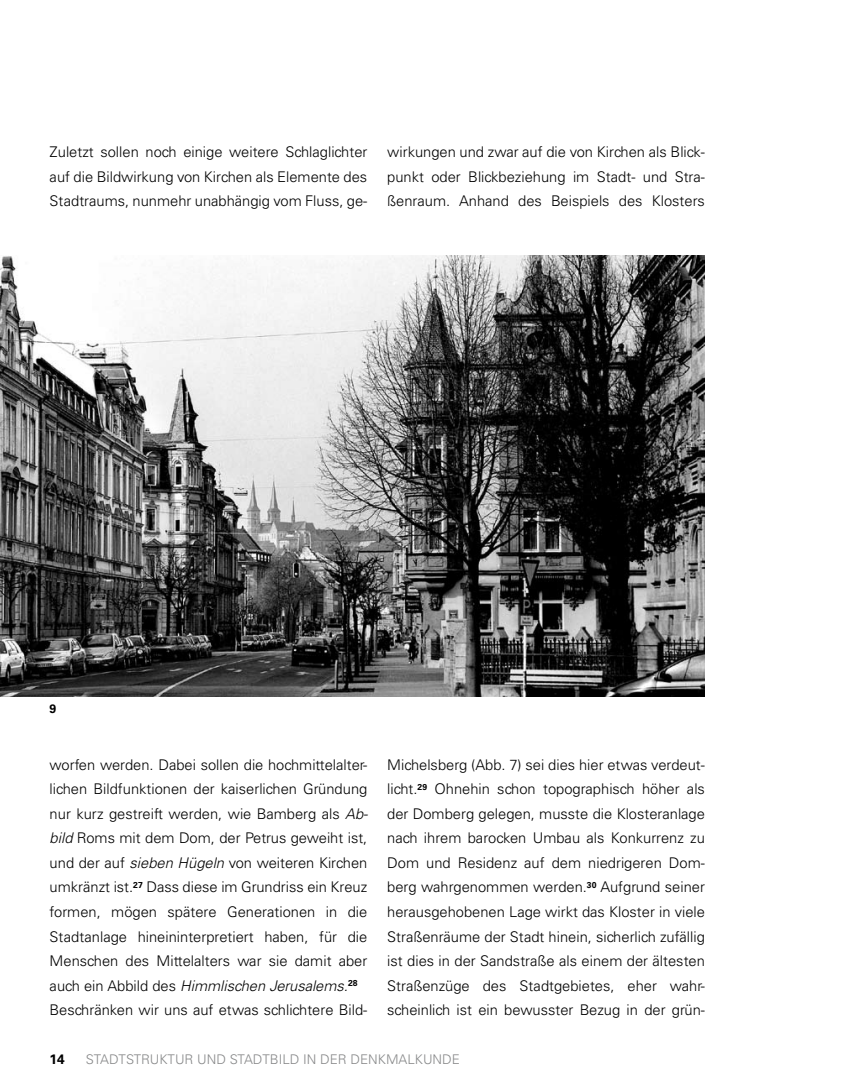
<style>
.page{position:relative;width:844px;height:1092px;background:#fff}
.page>*{position:absolute;margin:0;border:0;box-sizing:border-box;transform-origin:0 0}
.t1{font:300 14.7px/24.5px "Univers LT Std";color:#000;text-align:justify}
.t2{font:700 13.65px "Univers LT Std";color:#000}
.t3{font:300 13.3px "Univers LT Std";color:#878889}
.t4{font:700 12.25px "Univers LT Std";color:#000}
.s1{font-style:italic}
</style>
<div class="page">
<img style="left:0;top:255px;width:704px;height:441px">
<p class="t1" style="left:50px;top:139px;width:319px">Zuletzt sollen noch einige weitere Schlaglichter auf die Bildwirkung von Kirchen als Elemente des Stadtraums, nunmehr unabhängig vom Fluss, ge-</p>
<p class="t1" style="left:387px;top:139px;width:319px">wirkungen und zwar auf die von Kirchen als Blick&shy;punkt oder Blickbeziehung im Stadt- und Stra&shy;ßenraum. Anhand des Beispiels des Klosters</p>
<p class="t4" style="left:50px;top:701px;width:8px">9</p>
<p class="t1" style="left:50px;top:752px;width:320px;text-align:left">worfen werden. Dabei sollen die hochmittelalter&shy;lichen Bildfunktionen der kaiserlichen Gründung nur kurz gestreift werden, wie Bamberg als <span class="s1">Ab&shy;bild</span> Roms mit dem Dom, der Petrus geweiht ist, und der auf <span class="s1">sieben Hügeln</span> von weiteren Kirchen umkränzt ist.<sup>27</sup> Dass diese im Grundriss ein Kreuz formen, mögen spätere Generationen in die Stadtanlage hineininterpretiert haben, für die Menschen des M ittelalters war sie damit aber auch ein Abbild des <span class="s1">Himmlischen Jerusalems.</span><sup>28<br></sup>Beschränken wir uns auf etwas schlichtere Bild-</p>
<p class="t2" style="left:50px;top:1051px;width:17px">14</p>
<p class="t3" style="left:86px;top:1051px;width:18px">Stadtstruktur</p>
<p class="t3" style="left:197px;top:1051px;width:49px">und Stadtbild</p>
<p class="t3" style="left:303px;top:1051px;width:27px">in der</p>
<p class="t3" style="left:350px;top:1051px;width:58px">Denkmalku</p>
<p class="t3" style="left:432px;top:1051px;width:19px">nde</p>
<p class="t1" style="left:387px;top:752px;width:319px">M ichelsberg (Abb. 7) sei dies hier etwas verdeut&shy;licht.<sup>29</sup> Ohnehin schon topographisch höher als der Domberg gelegen, musste die Klosteranlage nach ihrem barocken Umbau als Konkurrenz zu Dom und Residenz auf dem niedrigeren Dom&shy;berg wahrgenommen werden.<sup>30</sup> Aufgrund seiner herausgehobenen Lage wirkt das Kloster in viele Straßenräume der Stadt hinein, sicherlich zufällig ist dies in der Sandstraße als einem der ältesten Straßenzüge des Stadtgebietes, eher wahr&shy;scheinlich ist ein bewusster Bezug in der grün-</p>
</div>
